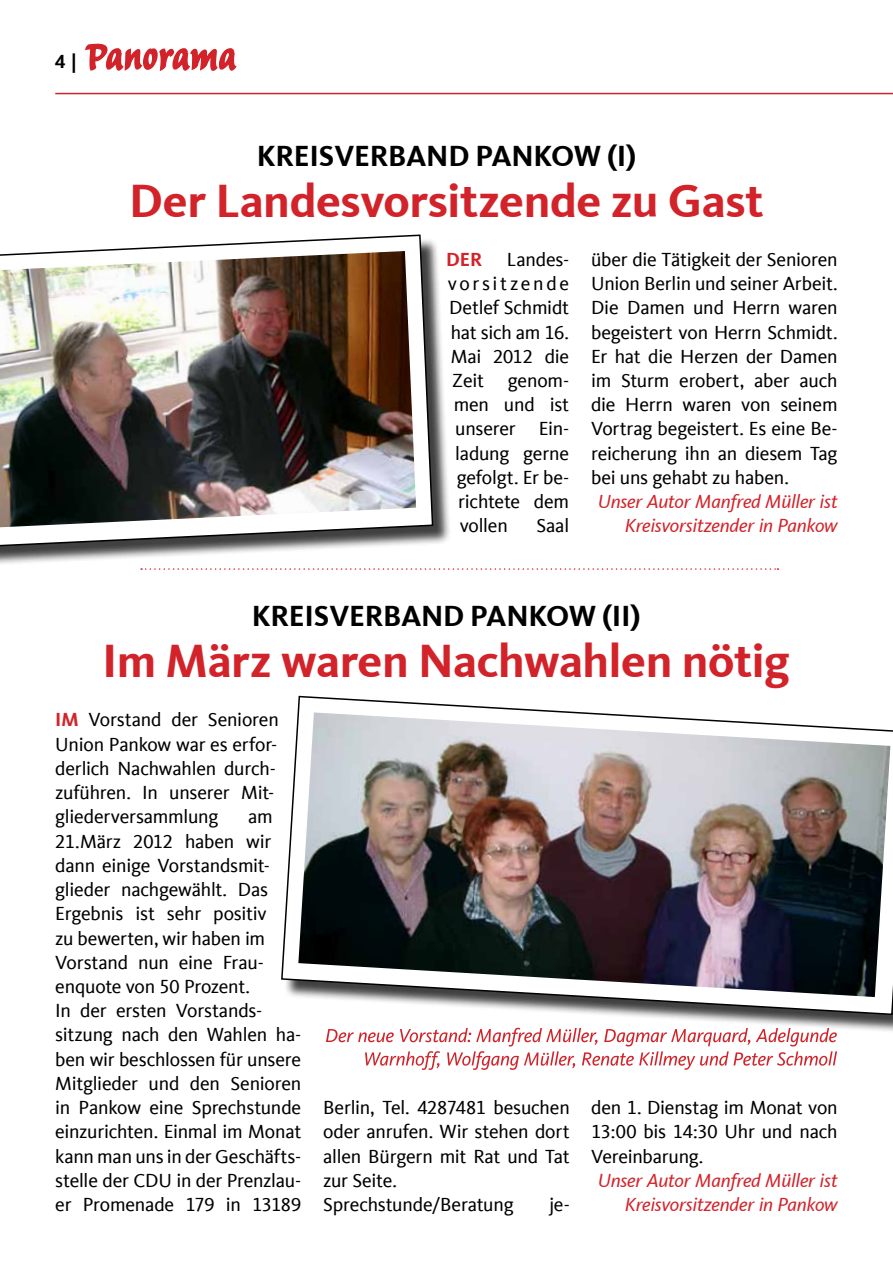
<style>
.page{position:relative;width:893px;height:1263px;background:#fff}
.page>*{position:absolute;margin:0;border:0;box-sizing:border-box;transform-origin:0 0}
.t1{font:700 48px "CDU Kievit Tab";letter-spacing:-.01em;color:#d2232a}
.t2{font:700 30px "CDU Kievit Tab";letter-spacing:-.005em;color:#000}
.t3{font:19.5px/24.3px "CDU Kievit Tab";letter-spacing:-.01em;color:#000}
.t4{font:italic 19.5px/24.3px "CDU Kievit Tab";letter-spacing:-.01em;color:#d2232a;text-align:right}
.t5{font:19.5px "CDU Kievit Tab";letter-spacing:.135em;color:#000}
.t6{font:700 19.5px "CDU Kievit Tab";color:#d2232a}
.t7{font:700 19.5px "CDU Kievit Tab";color:#000}
.s1{font-weight:700;color:#d2232a}
</style>
<div class="page">
<hr style="left:55px;top:93px;width:838px;height:1px;background:#d2232a">
<svg style="left:85px;top:43px;width:152px;height:28px"></svg>
<div style="left:284px;top:698px;width:609px;height:335px;background:#000;opacity:.75"></div>
<svg style="left:281px;top:695px;width:612px;height:321px"></svg>
<img style="left:298px;top:712px;width:592px;height:285px">
<div style="left:0;top:237px;width:452px;height:330px;background:#000;opacity:.75"></div>
<svg style="left:0;top:234px;width:434px;height:315px"></svg>
<img style="left:0;top:251px;width:416px;height:276px">
<svg style="left:326px;top:1028px;width:511px;height:42px"></svg>
<svg style="left:141px;top:568px;width:637px;height:2px"></svg>
<p class="t7" style="left:55px;top:50px;width:23px">4 |</p>
<h2 class="t2" style="left:257px;top:138px;width:18px">kreisverba</h2>
<h2 class="t2" style="left:426px;top:138px;width:211px">nd pankow (I)</h2>
<h1 class="t1" style="left:129px;top:172px;width:636px">Der Landesvorsitzende zu Gast</h1>
<p class="t3" style="left:591px;top:247px;width:248px;text-align:justify">über die Tätigkeit der Senioren Union Berlin und seiner Arbeit.<br>Die Damen und Herrn waren begeistert von Herrn Schmidt.<br>Er hat die Herzen der Damen im Sturm erobert, aber auch die Herrn waren von seinem Vortrag begeistert. Es eine Be&shy;reicherung ihn an diesem Tag bei uns gehabt zu haben.</p>
<p class="t4" style="left:598px;top:489px;width:241px">Unser Autor Manfred Müller ist<br>Kreisvorsitzender in Pankow</p>
<p class="t6" style="left:446px;top:248px;width:25px">Der</p>
<p class="t3" style="left:507px;top:247px;width:64px">Landes-</p>
<p class="t5" style="left:448px;top:272px;width:123px">vorsitzende</p>
<p class="t3" style="left:449px;top:296px;width:122px">Detlef Schmidt</p>
<p class="t3" style="left:451px;top:320px;width:120px">hat sich am 16.</p>
<p class="t3" style="left:451px;top:344px;width:120px">Mai 2012 die</p>
<p class="t3" style="left:452px;top:368px;width:118px">Zeit genom-</p>
<p class="t3" style="left:454px;top:393px;width:117px">men und ist</p>
<p class="t3" style="left:455px;top:417px;width:115px">unserer Ein-</p>
<p class="t3" style="left:455px;top:441px;width:115px">ladung gerne</p>
<p class="t3" style="left:457px;top:465px;width:114px">gefolgt. Er be-</p>
<p class="t3" style="left:458px;top:490px;width:112px">richtete dem</p>
<p class="t3" style="left:460px;top:514px;width:50px">vollen</p>
<p class="t3" style="left:536px;top:514px;width:34px">Saal</p>
<h2 class="t2" style="left:252px;top:598px;width:18px">kreisverba</h2>
<h2 class="t2" style="left:421px;top:598px;width:221px">nd pankow (II)</h2>
<h1 class="t1" style="left:102px;top:633px;width:689px">Im März waren N achwahlen nötig</h1>
<p class="t3" style="left:55px;top:708px;width:225px"><span class="s1">IM</span> Vorstand der Senioren<br>Union Pankow war es erfor&shy;derlich Nachwahlen durch&shy;zuführen. In unserer Mit&shy;gliederversammlung</p>
<p class="t3" style="left:55px;top:805px;width:247px;text-indent:193px">am<br>21.März 2012 haben wir dann einige Vorstandsmit&shy;glieder nachgewählt. Das<br>Ergebnis ist sehr positiv<br>zu bewerten, wir haben im<br>Vorstand nun eine Frau&shy;enquote von 50 Prozent.<br>In der ersten Vorstands&shy;sitzung nach den Wahlen ha&shy;ben wir beschlossen für unsere<br>Mitglieder und den Senioren in Pankow eine Sprechstunde einzurichten. Einmal im Monat kann man uns in der Geschäfts&shy;stelle der CDU in der Prenzlau&shy;er Promenade 179 in 13189</p>
<p class="t3" style="left:323px;top:1096px;width:248px">Berlin, Tel. 4287481 besuchen oder anrufen. Wir stehen dort allen Bürgern mit Rat und Tat zur Seite.<br>Sprechstunde/Beratung</p>
<p class="t3" style="left:591px;top:1096px;width:248px;text-align:justify">den 1. Dienstag im Monat von 13:00 bis 14:30 Uhr und nach Vereinbarung.</p>
<p class="t4" style="left:598px;top:1168px;width:241px">Unser Autor Manfred Müller ist<br>Kreisvorsitzender in Pankow</p>
<p class="t3" style="left:549px;top:1193px;width:22px">je-</p>
</div>
